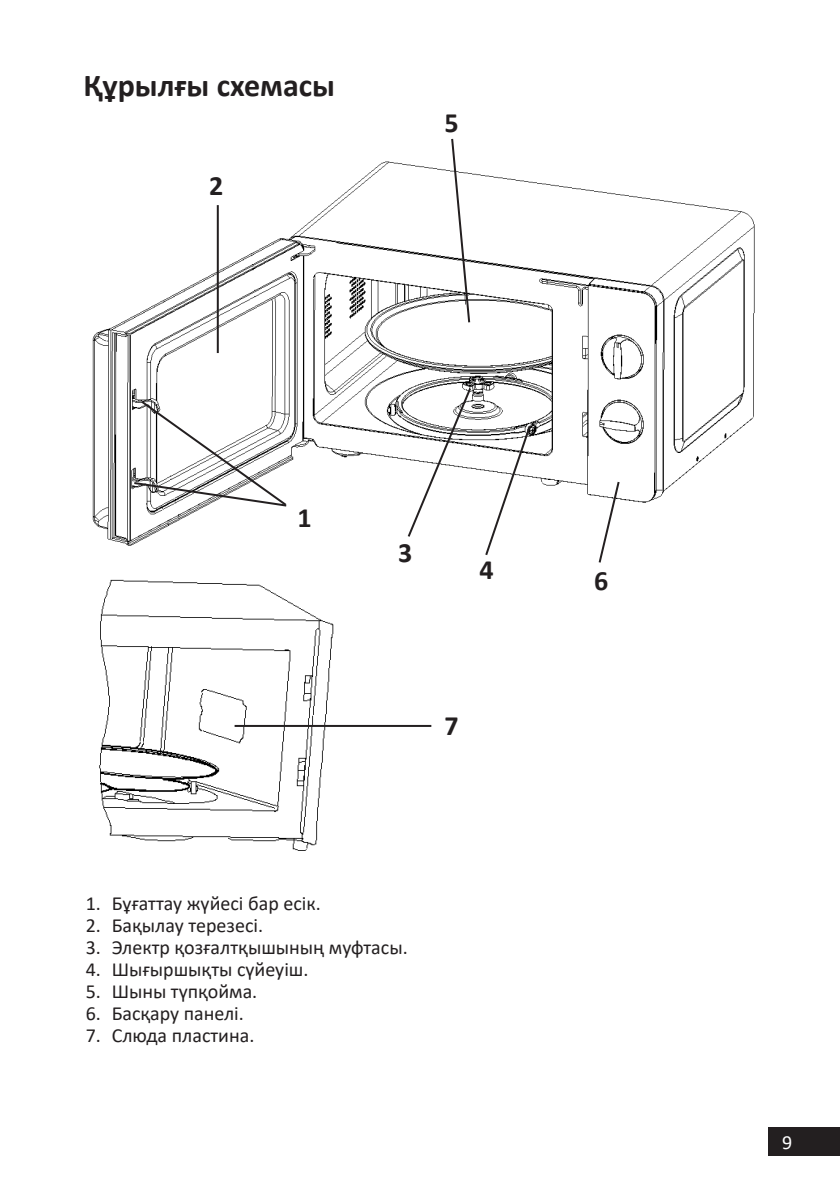
<style>
.page{position:relative;width:840px;height:1191px;background:#fff}
.page>*{position:absolute;margin:0;border:0;box-sizing:border-box;transform-origin:0 0}
.Заголовок_16{font:700 32px "Calibri";color:#231f20}
.цифры_на_схемах{font:700 28px "Calibri";color:#231f20}
.t1{font:20px "Calibri";color:#231f20}
.t2{font:20px "Calibri";color:#fff}
</style>
<div class="page">
<div style="left:767px;top:1126px;width:72px;height:29px;background:#231f20"></div>
<img style="left:92px;top:161px;width:663px;height:385px">
<img style="left:99px;top:579px;width:243px;height:272px">
<svg style="left:132px;top:399px;width:156px;height:109px"></svg>
<hr style="left:217px;top:205px;width:2px;height:148px;background:#231f20">
<svg style="left:449px;top:138px;width:22px;height:186px"></svg>
<hr style="left:234px;top:725px;width:197px;height:2px;background:#231f20">
<svg style="left:597px;top:479px;width:23px;height:84px"></svg>
<svg style="left:406px;top:386px;width:66px;height:153px"></svg>
<svg style="left:483px;top:424px;width:49px;height:131px"></svg>
<p class="Заголовок_16" style="left:83px;top:63px;width:253px">Құрылғы схемасы</p>
<p class="цифры_на_схемах" style="left:209px;top:166px;width:16px">2</p>
<p class="цифры_на_схемах" style="left:444px;top:102px;width:16px">5</p>
<p class="цифры_на_схемах" style="left:297px;top:497px;width:16px">1</p>
<p class="цифры_на_схемах" style="left:398px;top:533px;width:16px">3</p>
<p class="цифры_на_схемах" style="left:479px;top:550px;width:16px">4</p>
<p class="цифры_на_схемах" style="left:444px;top:706px;width:16px">7</p>
<p class="t1" style="left:86px;top:889px;width:236px">1. Бұғаттау жүйесі бар есік.</p>
<p class="t1" style="left:86px;top:911px;width:179px">2. Бақылау терезесі.</p>
<p class="t1" style="left:86px;top:933px;width:323px">3. Электр қозғалтқышының муфтасы.</p>
<p class="t1" style="left:86px;top:955px;width:224px">4. Шығыршықты сүйеуіш.</p>
<p class="t1" style="left:86px;top:977px;width:173px">5. Шыны түпқойма.</p>
<p class="t1" style="left:86px;top:999px;width:159px">6. Басқару панелі.</p>
<p class="t1" style="left:86px;top:1021px;width:170px">7. Слюда пластина.</p>
<p class="цифры_на_схемах" style="left:593px;top:561px;width:16px">6</p>
<p class="t2" style="left:781px;top:1128px;width:12px">9</p>
</div>
